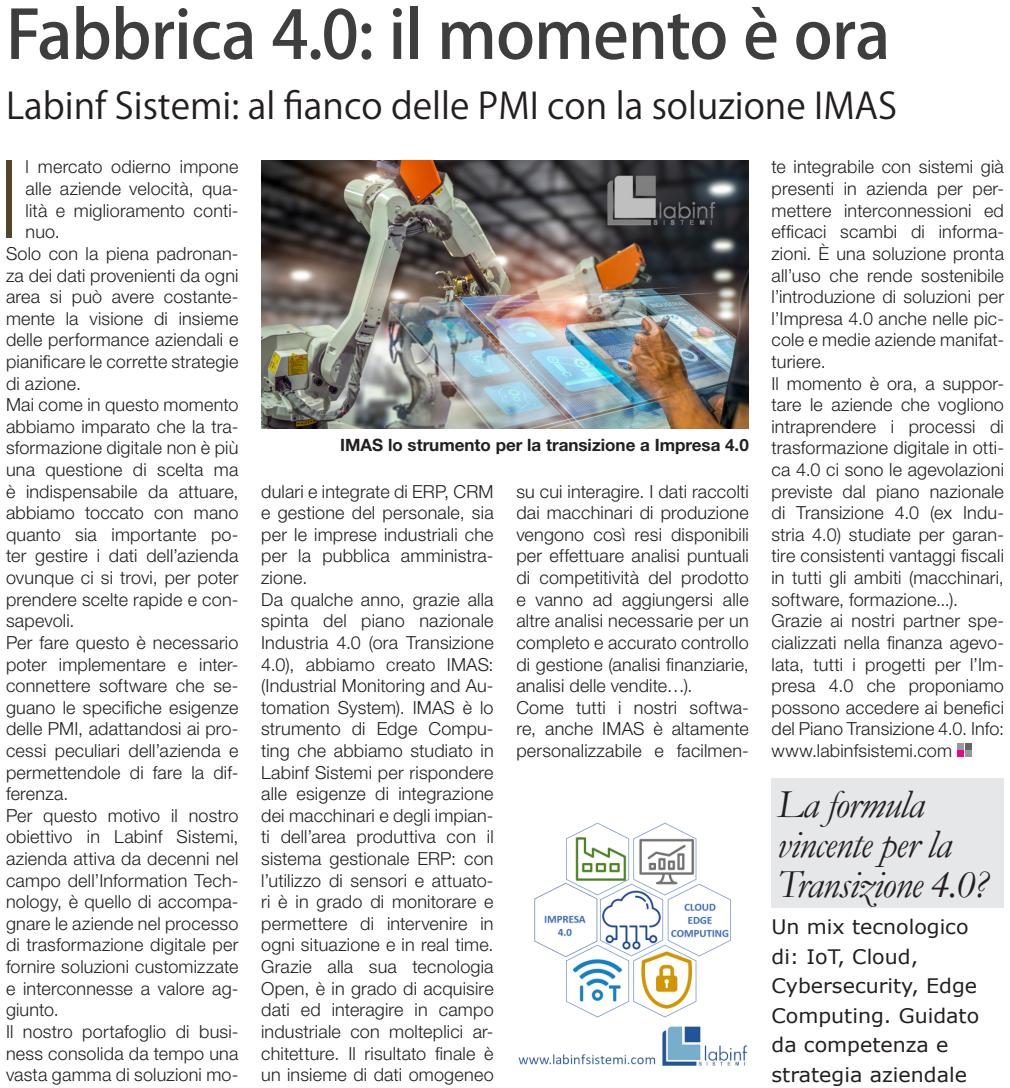
<style>
.page{position:relative;width:1010px;height:1088px;background:#fff}
.page>*{position:absolute;margin:0;border:0;box-sizing:border-box;transform-origin:0 0}
.t1{font:300 108.8px "Helvetica Neue LT Std";color:#544529;scale:.8 1}
.t2{font:500 66px "Koz Go Pr 6 N";letter-spacing:-.01em;color:#3e3e3f}
.t3{font:italic 40px/40px "Garamond";letter-spacing:-.025em;color:#231f20}
.t4{font:36px "Koz Go Pro";color:#231f20}
.t5{font:20px/29.6px "Verdana";color:#231f20}
.t6{font:300 18px/21.6px "Helvetica Neue LT Std";letter-spacing:.01em;color:#231f20;text-align:justify}
.t7{font:700 17px "Helvetica Neue LT Std";color:#231f20}
</style>
<div class="page">
<div style="left:957px;top:742px;width:7px;height:7px;background:#97999c"></div>
<div style="left:965px;top:742px;width:6px;height:7px;background:#636366"></div>
<div style="left:957px;top:750px;width:7px;height:7px;background:#ed028c"></div>
<div style="left:965px;top:750px;width:6px;height:7px;background:#97999c"></div>
<img style="left:518px;top:822px;width:230px;height:244px">
<div style="left:771px;top:777px;width:233px;height:130px;background:#e6e7e9"></div>
<img style="left:261px;top:161px;width:488px;height:268px">
<p class="t2" style="left:6px;top:-2px;width:886px">Fabbrica 4.0: il momento è ora</p>
<p class="t4" style="left:6px;top:82px;width:893px">Labinf Sistemi: al fianco delle PMI con la soluzione IMAS</p>
<p class="t1" style="left:-1px;top:133px;width:26px">I</p>
<p class="t6" style="left:26px;top:156px;width:214px">l mercato odierno impone alle aziende velocità, qua&shy;lità e miglioramento conti&shy;nuo.</p>
<p class="t6" style="left:6px;top:242px;width:234px">Solo con la piena padronan&shy;za dei dati provenienti da ogni area si può avere costante&shy;mente la visione di insieme delle performance aziendali e pianificare le corrette strategie di azione.</p>
<p class="t6" style="left:6px;top:393px;width:234px">Mai come in questo momento abbiamo imparato che la tra&shy;sformazione digitale non è più una questione di scelta ma è indispensabile da attuare, abbiamo toccato con mano quanto sia importante po&shy;ter gestire i dati dell’azienda ovunque ci si trovi, per poter prendere scelte rapide e con&shy;sapevoli.</p>
<p class="t6" style="left:6px;top:631px;width:234px">Per fare questo è necessario poter implementare e inter&shy;connettere software che se&shy;guano le specifiche esigenze delle PMI, adattandosi ai pro&shy;cessi peculiari dell’azienda e permettendole di fare la dif&shy;ferenza.</p>
<p class="t6" style="left:6px;top:804px;width:234px">Per questo motivo il nostro obiettivo in Labinf Sistemi, azienda attiva da decenni nel campo dell’Information Tech&shy;nology, è quello di accompa&shy;gnare le aziende nel processo di trasformazione digitale per fornire soluzioni customizzate e interconnesse a valore ag&shy;giunto.</p>
<p class="t6" style="left:6px;top:1020px;width:234px">Il nostro portafoglio di busi&shy;ness consolida da tempo una vasta gamma di soluzioni mo-</p>
<p class="t7" style="left:340px;top:434px;width:410px">IMAS lo strumento per la transizione a Impresa 4.0</p>
<p class="t6" style="left:261px;top:480px;width:234px">dulari e integrate di ERP, CRM e gestione del personale, sia per le imprese industriali che per la pubblica amministra&shy;zione.</p>
<p class="t6" style="left:261px;top:588px;width:234px">Da qualche anno, grazie alla spinta del piano nazionale Industria 4.0 (ora Transizione 4.0), abbiamo creato IMAS: (Industrial Monitoring and Au&shy;tomation System). IMAS è lo strumento di Edge Compu&shy;ting che abbiamo studiato in Labinf Sistemi per rispondere alle esigenze di integrazione dei macchinari e degli impian&shy;ti dell’area produttiva con il sistema gestionale ERP: con l’utilizzo di sensori e attuato&shy;ri è in grado di monitorare e permettere di intervenire in ogni situazione e in real time.<br>Grazie alla sua tecnologia Open, è in grado di acquisire dati ed interagire in campo industriale con molteplici ar&shy;chitetture. Il risultato finale è un insieme di dati omogeneo</p>
<p class="t6" style="left:516px;top:480px;width:234px">su cui interagire. I dati raccolti dai macchinari di produzione vengono così resi disponibili per effettuare analisi puntuali di competitività del prodotto e vanno ad aggiungersi alle altre analisi necessarie per un completo e accurato controllo di gestione (analisi finanziarie, analisi delle vendite…).</p>
<p class="t6" style="left:516px;top:696px;width:234px">Come tutti i nostri softwa&shy;re, anche IMAS è altamente personalizzabile e facilmen-</p>
<p class="t6" style="left:771px;top:156px;width:234px">te integrabile con sistemi già presenti in azienda per per&shy;mettere interconnessioni ed efficaci scambi di informa&shy;zioni. È una soluzione pronta all’uso che rende sostenibile l’introduzione di soluzioni per l’Impresa 4.0 anche nelle pic&shy;cole e medie aziende manifat&shy;turiere.</p>
<p class="t6" style="left:771px;top:372px;width:234px">Il momento è ora, a suppor&shy;tare le aziende che vogliono intraprendere i processi di trasformazione digitale in otti&shy;ca 4.0 ci sono le agevolazioni previste dal piano nazionale di Transizione 4.0 (ex Indu&shy;stria 4.0) studiate per garan&shy;tire consistenti vantaggi fiscali in tutti gli ambiti (macchinari, software, formazione...).</p>
<p class="t6" style="left:771px;top:609px;width:234px">Grazie ai nostri partner spe&shy;cializzati nella finanza agevo&shy;lata, tutti i progetti per l’Im&shy;presa 4.0 che proponiamo possono accedere ai benefici del Piano Transizione 4.0. Info: www.labinfsistemi.com</p>
<p class="t3" style="left:777px;top:783px;width:212px">La formula vincente per la<br>Transizione 4.0?</p>
<p class="t5" style="left:771px;top:912px;width:209px">Un mix tecnologico di: IoT, Cloud,<br>Cybersecurity, Edge<br>Computing. Guidato da competenza e strategia aziendale</p>
</div>
